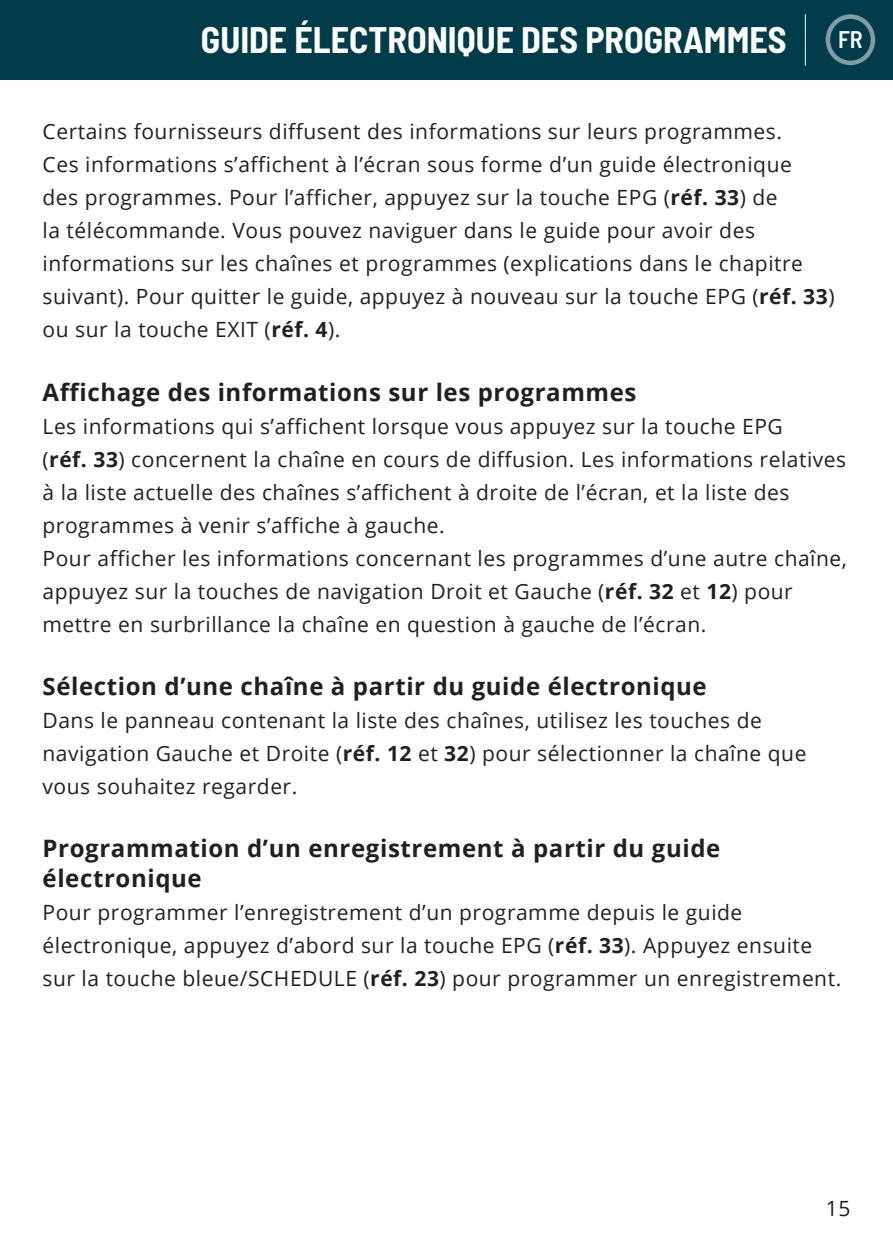
<style>
.page{position:relative;width:893px;height:1259px;background:#fff}
.page>*{position:absolute;margin:0;border:0;box-sizing:border-box;transform-origin:0 0}
.Page_Heading{font:700 semi-condensed 36px "Barlow";color:#fff}
.Paragraph_Header{font:700 24px/30px "Open Sans";letter-spacing:.025em;color:#231f20}
.t1{font:600 semi-condensed 24px "Barlow";color:#fff}
.Paragraph_Body{font:21px/33px "Open Sans";letter-spacing:.025em;color:#231f20}
.s1{font-weight:700}
</style>
<div class="page">
<div style="left:0;top:0;width:892px;height:80px;background:#003c49"></div>
<hr style="left:804px;top:14px;width:1px;height:52px;background:#fff">
<div style="left:825px;top:14px;width:49px;height:51px;border:4px solid #fff;border-radius:50%"></div>
<p class="Page_Heading" style="left:201px;top:14px;width:587px">GUIDE ÉLECTRONIQUE DES PROGRAMMES</p>
<p class="t1" style="left:837px;top:22px;width:26px">FR</p>
<p class="Paragraph_Body" style="left:43px;top:115px;width:793px">Certains fournisseurs diffusent des informations sur leurs programmes.<br>Ces informations s’affichent à l’écran sous forme d’un guide électronique<br>des programmes. Pour l’afficher, appuyez sur la touche EPG (<span class="s1">réf. 33</span>) de<br>la télécommande. Vous pouvez naviguer dans le guide pour avoir des informations sur les chaînes et programmes (explications dans le chapitre suivant). Pour quitter le guide, appuyez à nouveau sur la touche EPG (<span class="s1">réf. 33</span>) ou sur la touche EXIT (<span class="s1">réf. 4</span>).</p>
<p class="Paragraph_Header" style="left:43px;top:376px;width:595px">Affichage des informations sur les programmes</p>
<p class="Paragraph_Body" style="left:43px;top:409px;width:804px">Les informations qui s’affichent lorsque vous appuyez sur la touche EPG<br>(<span class="s1">réf. 33</span>) concernent la chaîne en cours de diffusion. Les informations relatives à la liste actuelle des chaînes s’affichent à droite de l’écran, et la liste des programmes à venir s’affiche à gauche.</p>
<p class="Paragraph_Body" style="left:43px;top:541px;width:805px">Pour afficher les informations concernant les programmes d’une autre chaîne, appuyez sur la touches de navigation Droit et Gauche (<span class="s1">réf. 32</span> et <span class="s1">12</span>) pour mettre en surbrillance la chaîne en question à gauche de l’écran.</p>
<p class="Paragraph_Header" style="left:43px;top:670px;width:665px">Sélection d’une chaîne à partir du guide électronique</p>
<p class="Paragraph_Body" style="left:43px;top:703px;width:765px">Dans le panneau contenant la liste des chaînes, utilisez les touches de navigation Gauche et Droite (<span class="s1">réf. 12</span> et <span class="s1">32</span>) pour sélectionner la chaîne que vous souhaitez regarder.</p>
<p class="Paragraph_Header" style="left:43px;top:832px;width:679px">Programmation d’un enregistrement à partir du guide électronique</p>
<p class="Paragraph_Body" style="left:43px;top:895px;width:799px">Pour programmer l’enregistrement d’un programme depuis le guide électronique, appuyez d’abord sur la touche EPG (<span class="s1">réf. 33</span>). Appuyez ensuite sur la touche bleue/SCHEDULE (<span class="s1">réf. 23</span>) pour programmer un enregistrement.</p>
<p class="Paragraph_Body" style="left:825px;top:1191px;width:26px">15</p>
</div>
